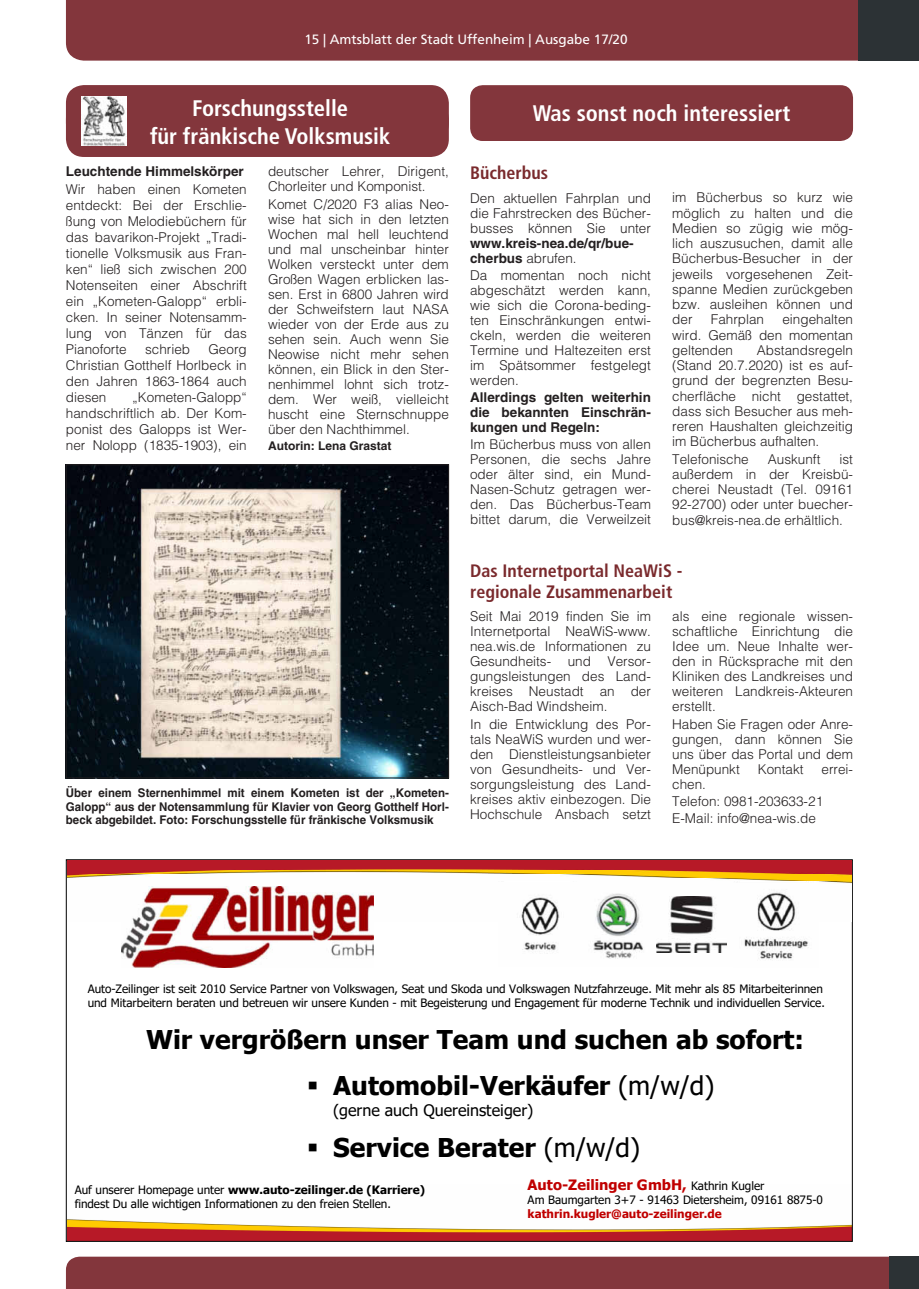
<style>
.page{position:relative;width:919px;height:1289px;background:#fff}
.page>*{position:absolute;margin:0;border:0;box-sizing:border-box;transform-origin:0 0}
.t1{font:700 25.8px "Tahoma";color:#000}
.t2{font:700 condensed 22.5px/27px "Frutiger LT";color:#fff;text-align:center}
.t3{font:700 condensed 18px/21px "Frutiger LT";color:#7a2a2d}
.t4{font:15.9px "Tahoma";letter-spacing:-.005em;color:#000}
.t5{font:700 14.25px "Tahoma";color:#c00000}
.t6{font:300 13.5px/15px "Helvetica LT";color:#231f20;text-align:justify}
.t7{font:700 13.5px/15px "Helvetica LT";color:#231f20}
.t8{font:13.5px "Frutiger LT";color:#fff}
.t9{font:700 12px/13.5px "Helvetica LT";color:#231f20;text-align:justify;scale:.96 1}
.t10{font:700 12px "Helvetica LT";color:#231f20}
.t11{font:11.55px/13.8px "Tahoma";letter-spacing:-.005em;color:#000}
.t12{font:700 11.55px "Tahoma";color:#c00000}
.s1{font-weight:300}
.s2{font-weight:400}
.s3{font-weight:700}
.s4{font-weight:400;font-size:11.55px;color:#000}
</style>
<div class="page">
<div style="left:66px;top:1256px;width:823px;height:32px;background:#83363c"></div>
<div style="left:889px;top:1256px;width:29px;height:32px;background:#2c3235"></div>
<div style="left:66px;top:0;width:792px;height:61px;background:#83363c"></div>
<div style="left:858px;top:0;width:60px;height:61px;background:#2c3235"></div>
<div style="left:66px;top:101px;width:383px;height:56px;background:#83363c;border-radius:18px"></div>
<div style="left:66px;top:85px;width:383px;height:56px;background:#83363c;border-radius:18px"></div>
<img style="left:81px;top:96px;width:45px;height:49px">
<img style="left:68px;top:466px;width:379px;height:310px">
<div style="left:66px;top:464px;width:383px;height:314px;border:1px solid #231f20"></div>
<img style="left:68px;top:1219px;width:782px;height:20px">
<img style="left:68px;top:860px;width:783px;height:48px">
<img style="left:498px;top:881px;width:316px;height:78px">
<img style="left:656px;top:896px;width:70px;height:56px">
<img style="left:498px;top:882px;width:84px;height:77px">
<img style="left:733px;top:883px;width:85px;height:77px">
<img style="left:122px;top:886px;width:251px;height:81px">
<div style="left:470px;top:85px;width:383px;height:56px;background:#83363c"></div>
<p class="t8" style="left:304px;top:32px;width:325px">15 | Amtsblatt der Stadt Uffenheim | Ausgabe 17/20</p>
<h2 class="t2" style="left:150px;top:95px;width:242px">Forschungsstelle<br>für fränkische Volksmusik</h2>
<h2 class="t2" style="left:532px;top:100px;width:259px">Was sonst noch interessiert</h2>
<p class="t7" style="left:66px;top:164px;width:179px">Leuchtende Himmelskörper</p>
<p class="t6" style="left:66px;top:181px;width:182px;line-height:15.9px">Wir haben einen Kometen entdeckt: Bei der Erschlie&shy;ßung von Melodiebüchern für das bavarikon-Projekt „Tradi&shy;tionelle Volksmusik aus Fran&shy;ken“ ließ sich zwischen 200<br>Notenseiten einer Abschrift ein „Kometen-Galopp“ erbli&shy;cken. In seiner Notensamm&shy;lung von Tänzen für das Pianoforte</p>
<p class="t6" style="left:66px;top:341px;width:182px;line-height:15.9px;text-indent:142px">Georg Christian Gotthelf Horlbeck in den Jahren 1863-1864 auch diesen</p>
<p class="t6" style="left:145px;top:342px;width:47px">schrieb</p>
<p class="t6" style="left:66px;top:389px;width:182px;line-height:15.9px;text-indent:67px">„Kometen-Galopp“ handschriftlich ab. Der Kom&shy;ponist des Galopps ist Wer&shy;ner Nolopp (1835-1903), ein</p>
<p class="t6" style="left:268px;top:164px;width:182px">deutscher Lehrer, Dirigent,<br>Chorleiter und Komponist.</p>
<p class="t6" style="left:268px;top:196px;width:182px">Komet C/2020 F3 alias Neo&shy;wise hat sich in den letzten Wochen mal hell leuchtend und mal unscheinbar hinter Wolken versteckt unter dem Großen Wagen erblicken las&shy;sen. Erst in 6800 Jahren wird der Schweifstern laut NASA wieder von der Erde aus zu sehen sein. Auch wenn Sie Neowise nicht mehr sehen können, ein Blick in den Ster&shy;nenhimmel lohnt sich trotz&shy;dem. Wer weiß, vielleicht huscht eine Sternschnuppe über den Nachthimmel.</p>
<p class="t10" style="left:268px;top:438px;width:125px">Autorin: Lena Grastat</p>
<p class="t9" style="left:66px;top:785px;width:400px">Über einem Sternenhimmel mit einem Kometen ist der „Kometen-Galopp“ aus der Notensammlung für Klavier von Georg Gotthelf Horl&shy;beck abgebildet. Foto: Forschungsstelle für fränkische Volksmusik</p>
<h3 class="t3" style="left:470px;top:162px;width:80px">Bücherbus</h3>
<p class="t6" style="left:470px;top:190px;width:182px">Den aktuellen Fahrplan und die Fahrstrecken des Bücher&shy;busses können Sie unter</p>
<p class="t7" style="left:470px;top:235px;width:165px">www.kreis-nea.de/qr/bue&shy;cherbus <span class="s1">abrufen.</span></p>
<p class="t6" style="left:470px;top:267px;width:182px">Da momentan noch nicht abgeschätzt werden kann, wie sich die Corona-beding&shy;ten Einschränkungen entwi&shy;ckeln, werden die weiteren Termine und Haltezeiten erst im Spätsommer festgelegt werden.</p>
<p class="t7" style="left:470px;top:389px;width:182px;text-align:justify">Allerdings gelten weiterhin die bekannten Einschrän&shy;kungen und Regeln:</p>
<p class="t6" style="left:470px;top:436px;width:182px">Im Bücherbus muss von allen Personen, die sechs Jahre oder älter sind, ein Mund-Nasen-Schutz getragen wer&shy;den. Das Bücherbus-Team bittet darum, die Verweilzeit</p>
<p class="t6" style="left:672px;top:190px;width:182px">im Bücherbus so kurz wie möglich zu halten und die Medien so zügig wie mög&shy;lich auszusuchen, damit alle Bücherbus-Besucher in der jeweils vorgesehenen Zeit&shy;spanne Medien zurückgeben bzw. ausleihen können und der</p>
<p class="t6" style="left:672px;top:312px;width:182px;text-indent:110px">eingehalten wird. Gemäß den momentan geltenden</p>
<p class="t6" style="left:710px;top:312px;width:55px">Fahrplan</p>
<p class="t6" style="left:672px;top:342px;width:182px;text-indent:85px">Abstandsregeln (Stand 20.7.2020) ist es auf&shy;grund der begrenzten Besu&shy;cherfläche nicht gestattet, dass sich Besucher aus meh&shy;reren Haushalten gleichzeitig im Bücherbus aufhalten.</p>
<p class="t6" style="left:672px;top:451px;width:78px">Telefonische</p>
<p class="t6" style="left:767px;top:451px;width:54px">Auskunft</p>
<p class="t6" style="left:672px;top:451px;width:182px;text-indent:167px">ist außerdem in der Kreisbü&shy;cherei Neustadt (Tel. 09161<br>92-2700) oder unter buecher&shy;bus@kreis-nea.de erhältlich.</p>
<h3 class="t3" style="left:470px;top:560px;width:214px">Das Internetportal NeaWiS - regionale Zusammenarbeit</h3>
<p class="t6" style="left:470px;top:609px;width:182px">Seit Mai 2019 finden Sie im Internetportal NeaWiS-www. nea.wis.de Informationen zu Gesundheits- und Versor&shy;gungsleistungen des Land&shy;kreises Neustadt an der Aisch-Bad Windsheim.</p>
<p class="t6" style="left:470px;top:716px;width:182px">In die Entwicklung des Por&shy;tals NeaWiS wurden und wer&shy;den Dienstleistungsanbieter von Gesundheits- und Ver&shy;sorgungsleistung des Land&shy;kreises aktiv einbezogen. Die Hochschule Ansbach setzt</p>
<p class="t6" style="left:672px;top:609px;width:182px">als eine regionale wissen&shy;schaftliche Einrichtung die Idee um. Neue Inhalte wer&shy;den in Rücksprache mit den Kliniken des Landkreises und weiteren Landkreis-Akteuren erstellt.</p>
<p class="t6" style="left:672px;top:716px;width:182px">Haben Sie Fragen oder Anre&shy;gungen, dann können Sie uns über das Portal und dem Menüpunkt</p>
<p class="t6" style="left:757px;top:761px;width:47px">Kontakt</p>
<p class="t6" style="left:821px;top:761px;width:33px">errei-</p>
<p class="t6" style="left:672px;top:775px;width:152px;line-height:17.1px;text-align:left">chen.<br>Telefon: 0981-203633-21<br>E-Mail: info@nea-wis.de</p>
<p class="t11" style="left:88px;top:982px;width:738px">Auto-Zeilinger ist seit 2010 Service Partner von Volkswagen, Seat und Skoda und Volkswagen Nutzfahrzeuge. Mit mehr als 85 Mitarbeiterinnen und Mitarbeitern beraten und betreuen wir unsere Kunden - mit Begeisterung und Engagement für moderne Technik und individuellen Service.</p>
<h1 class="t1" style="left:146px;top:1021px;width:659px">Wir vergrößern unser Team und suchen ab sofort:</h1>
<h1 class="t1" style="left:307px;top:1067px;width:409px">▪ Automobil-Verkäufer <span class="s2">(m/w/d)</span></h1>
<p class="t4" style="left:333px;top:1099px;width:202px">(gerne auch Quereinsteiger)</p>
<h1 class="t1" style="left:307px;top:1129px;width:335px">▪ Service Berater <span class="s2">(m/w/d)</span></h1>
<p class="t11" style="left:75px;top:1183px;width:352px">Auf unserer Homepage unter <span class="s3">www.auto-zeilinger.de (Karriere) </span>findest Du alle wichtigen Informationen zu den freien Stellen.</p>
<p class="t5" style="left:527px;top:1174px;width:238px">Auto-Zeilinger GmbH, <span class="s4">Kathrin Kugler</span></p>
<p class="t11" style="left:527px;top:1193px;width:297px">Am Baumgarten 3+7 - 91463 Dietersheim, 09161 8875-0</p>
<p class="t12" style="left:527px;top:1205px;width:196px">kathrin.kugler@auto-zeilinger.de</p>
</div>
